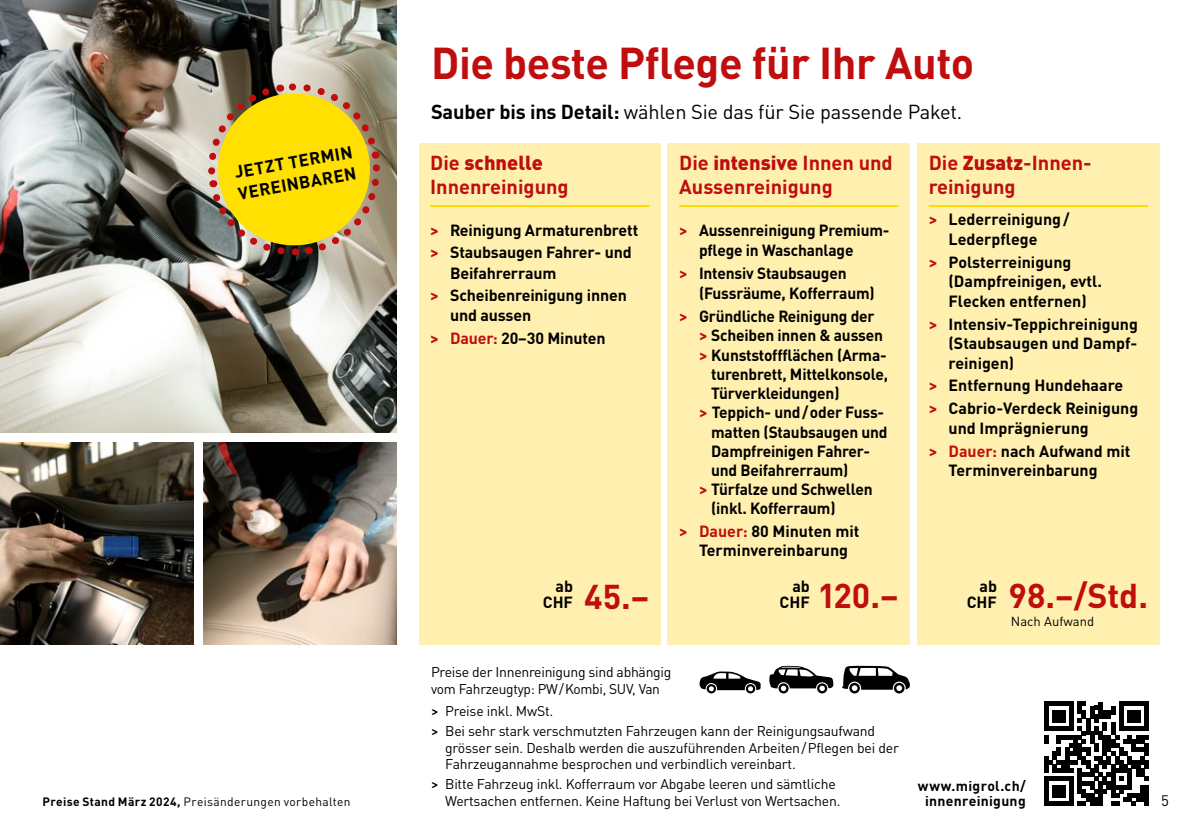
<style>
.page{position:relative;width:1191px;height:840px;background:#fff}
.page>*{position:absolute;margin:0;border:0;box-sizing:border-box;transform-origin:0 0}
.t1{font:700 44px "DINOT";letter-spacing:-.01em;color:#c00d0e}
.t2{font:700 34px "DINOT";color:#c00d0e}
.t3{font:700 20px/24px "DINOT";color:#c00d0e}
.t4{font:20px "DINOT";letter-spacing:-.01em;color:#000}
.t5{font:700 17px/21.6px "DINOT";color:#000}
.t6{font:700 16px/22.8px "DINOT";letter-spacing:-.01em;color:#000}
.t7{font:15px "DINOT";color:#000}
.t8{font:14px/16.8px "DINOT";letter-spacing:-.015em;color:#000}
.t9{font:700 14px "DINOT";letter-spacing:.02em;color:#000}
.t10{font:13px "DINOT";color:#000}
.t11{font:12px "DINOT";letter-spacing:.025em;color:#000}
.s1{font-weight:700}
.s2{font-weight:900}
.s3{color:#c00d0e}
.s4{font-weight:500}
</style>
<div class="page">
<img style="left:0;top:442px;width:193px;height:201px">
<img style="left:0;top:0;width:397px;height:432px">
<img style="left:204px;top:442px;width:193px;height:201px">
<div style="left:419px;top:143px;width:241px;height:500px;background:#fff0af"></div>
<hr style="left:430px;top:205px;width:219px;height:2px;background:#ffda00">
<div style="left:917px;top:143px;width:242px;height:500px;background:#fff0af"></div>
<hr style="left:928px;top:205px;width:220px;height:2px;background:#ffda00">
<div style="left:668px;top:143px;width:242px;height:500px;background:#fff0af"></div>
<hr style="left:679px;top:205px;width:219px;height:2px;background:#ffda00">
<svg style="left:699px;top:671px;width:61px;height:22px"></svg>
<svg style="left:769px;top:665px;width:64px;height:28px"></svg>
<svg style="left:842px;top:665px;width:68px;height:28px"></svg>
<svg style="left:205px;top:81px;width:177px;height:177px;background:#d5b932"></svg>
<svg style="left:1044px;top:701px;width:104px;height:104px"></svg>
<p class="t5" style="left:232px;top:161px;width:121px;rotate:-10deg">JETZT TERMIN<br>VEREINBAREN</p>
<h1 class="t1" style="left:431px;top:34px;width:545px">Die beste Pflege für Ihr Auto</h1>
<p class="t4" style="left:431px;top:99px;width:533px"><span class="s1">Sauber bis ins Detail:</span> wählen Sie das für Sie passende Paket.</p>
<p class="t3" style="left:430px;top:150px;width:140px">Die <span class="s2">schnelle<br></span>Innenreinigung</p>
<p class="t6" style="left:430px;top:218px;width:210px"><span class="s3">&gt;</span> Reinigung Armaturenbrett <span class="s3">&gt;</span> Staubsaugen Fahrer- und</p>
<p class="t6" style="left:430px;top:261px;width:198px;text-indent:20px">Beifahrerraum<br><span class="s3">&gt;</span> Scheibenreinigung innen</p>
<p class="t6" style="left:430px;top:303px;width:177px;text-indent:20px">und aussen<br><span class="s3">&gt; Dauer:</span> 20–30 Minuten</p>
<p class="t3" style="left:679px;top:150px;width:215px">Die <span class="s2">intensive</span> Innen und<br>Aussenreinigung</p>
<p class="t6" style="left:699px;top:220px;width:192px;line-height:20px;text-indent:-20px"><span class="s3">&gt;</span> Aussenreinigung Premium&shy;pflege in Waschanlage</p>
<p class="t6" style="left:699px;top:263px;width:177px;line-height:20px;text-indent:-20px"><span class="s3">&gt;</span> Intensiv Staubsaugen (Fussräume, Kofferraum)</p>
<p class="t6" style="left:679px;top:304px;width:197px"><span class="s3">&gt;</span> Gründliche Reinigung der</p>
<p class="t6" style="left:699px;top:323px;width:185px"><span class="s3">&gt;</span> Scheiben innen &amp; aussen</p>
<p class="t6" style="left:699px;top:343px;width:189px"><span class="s3">&gt;</span> Kunststoffflächen (Arma-</p>
<p class="t6" style="left:711px;top:362px;width:178px">turenbrett, Mittelkonsole,</p>
<p class="t6" style="left:711px;top:381px;width:130px">Türverkleidungen)</p>
<p class="t6" style="left:699px;top:400px;width:187px"><span class="s3">&gt;</span> Teppich- und/oder Fuss-</p>
<p class="t6" style="left:711px;top:419px;width:178px">matten (Staubsaugen und</p>
<p class="t6" style="left:711px;top:439px;width:161px">Dampfreinigen Fahrer-</p>
<p class="t6" style="left:711px;top:458px;width:139px">und Beifahrerraum)</p>
<p class="t6" style="left:699px;top:477px;width:175px"><span class="s3">&gt;</span> Türfalze und Schwellen</p>
<p class="t6" style="left:711px;top:496px;width:126px">(inkl. Kofferraum)</p>
<p class="t6" style="left:679px;top:521px;width:182px;line-height:19.2px;text-align:center"><span class="s3">&gt; Dauer:</span> 80 Minuten mit<br>Terminvereinbarung</p>
<h2 class="t2" style="left:817px;top:573px;width:83px">120.–</h2>
<p class="t3" style="left:928px;top:150px;width:165px">Die <span class="s2">Zusatz</span>-Innen&shy;reinigung</p>
<p class="t6" style="left:948px;top:209px;width:123px;line-height:20px;text-indent:-20px"><span class="s3">&gt;</span> Lederreinigung/<br>Lederpflege</p>
<p class="t6" style="left:948px;top:252px;width:155px;line-height:19.6px;text-indent:-20px"><span class="s3">&gt;</span> Polsterreinigung (Dampfreinigen, evtl.<br>Flecken entfernen)</p>
<p class="t6" style="left:948px;top:314px;width:191px;line-height:19.2px;text-align:justify;text-indent:-20px"><span class="s3">&gt;</span> Intensiv-Teppichreinigung (Staubsaugen und Dampf&shy;reinigen)</p>
<p class="t6" style="left:928px;top:373px;width:211px"><span class="s3">&gt;</span> Entfernung Hundehaare<br><span class="s3">&gt;</span> Cabrio-Verdeck Reinigung</p>
<p class="t6" style="left:928px;top:416px;width:203px;text-indent:20px">und Imprägnierung<br><span class="s3">&gt; Dauer:</span> nach Aufwand mit</p>
<p class="t6" style="left:948px;top:458px;width:151px">Terminvereinbarung</p>
<p class="t6" style="left:543px;top:577px;width:32px;line-height:16px;text-align:right">ab<br>CHF</p>
<p class="t6" style="left:966px;top:577px;width:32px;line-height:16px;text-align:right">ab<br>CHF</p>
<p class="t6" style="left:779px;top:577px;width:32px;line-height:16px;text-align:right">ab<br>CHF</p>
<h2 class="t2" style="left:1008px;top:573px;width:141px">98.–/Std.</h2>
<h2 class="t2" style="left:584px;top:574px;width:67px">45.–</h2>
<p class="t10" style="left:1011px;top:613px;width:85px">Nach Aufwand</p>
<p class="t8" style="left:431px;top:662px;width:242px">Preise der Innenreinigung sind abhängig vom Fahrzeugtyp: PW/Kombi, SUV, Van</p>
<p class="t8" style="left:431px;top:700px;width:445px;line-height:19.6px"><span class="s4">&gt;</span> Preise inkl. MwSt.<br><span class="s4">&gt;</span> Bei sehr stark verschmutzten Fahrzeugen kann der Reinigungsaufwand</p>
<p class="t8" style="left:445px;top:738px;width:455px">grösser sein. Deshalb werden die auszuführenden Arbeiten/Pflegen bei der<br>Fahrzeugannahme besprochen und verbindlich vereinbart.</p>
<p class="t8" style="left:445px;top:775px;width:397px;text-indent:-14px"><span class="s4">&gt;</span> Bitte Fahrzeug inkl. Kofferraum vor Abgabe leeren und sämtliche<br>Wertsachen entfernen. Keine Haftung bei Verlust von Wertsachen.</p>
<p class="t9" style="left:917px;top:776px;width:109px">www.migrol.ch/</p>
<p class="t11" style="left:43px;top:793px;width:309px"><span class="s1">Preise Stand März 2024,</span> Preisänderungen vorbehalten</p>
<p class="t9" style="left:925px;top:791px;width:102px">innenreinigung</p>
<p class="t7" style="left:1161px;top:790px;width:9px">5</p>
</div>
